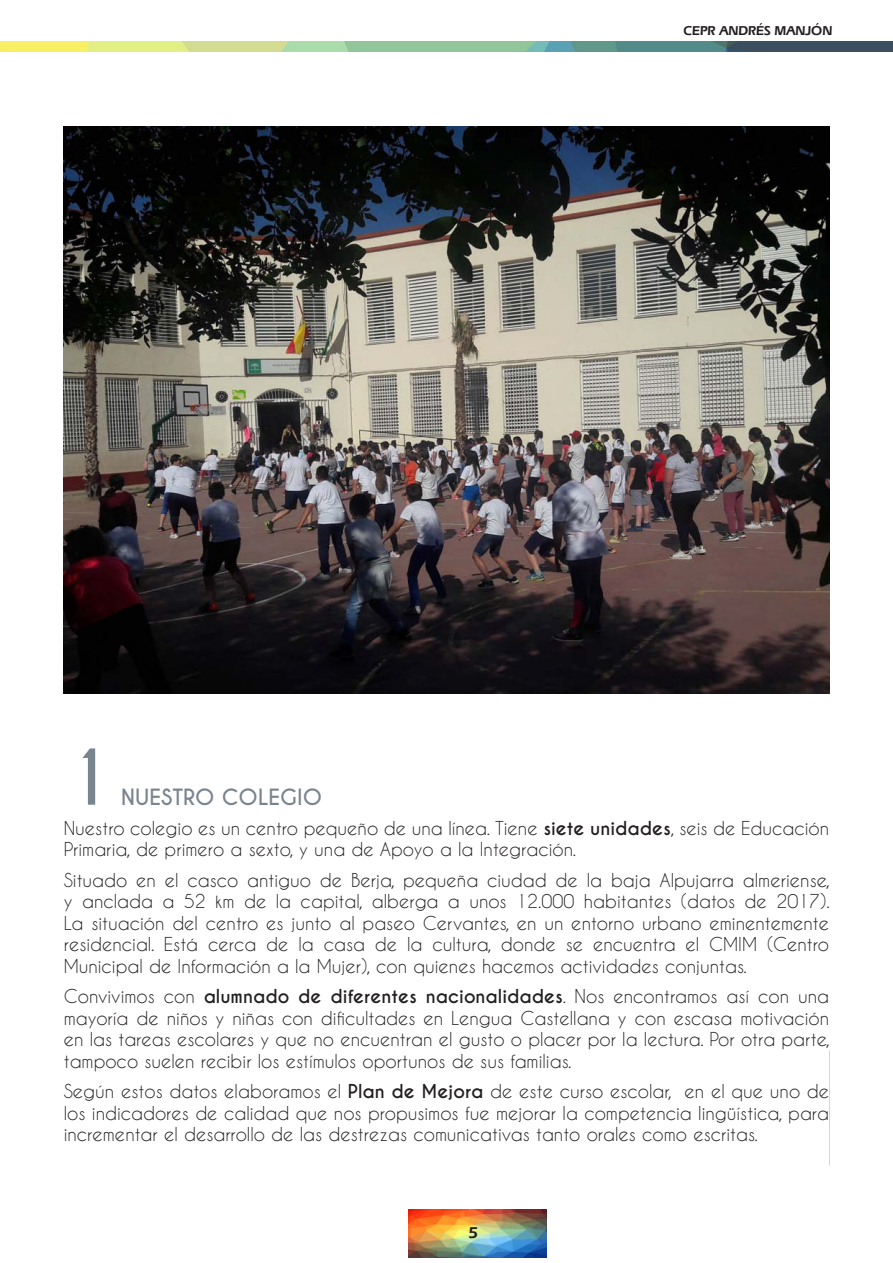
<style>
.page{position:relative;width:893px;height:1263px;background:#fff}
.page>*{position:absolute;margin:0;border:0;box-sizing:border-box;transform-origin:0 0}
.t1{font:700 72px "Caviar Dreams";color:#79858e}
.t2{font:700 21px "Caviar Dreams";color:#79858e}
.Párrafo{font:18px/21.6px "Caviar Dreams";color:#231f20;text-align:justify}
.t3{font:600 16.5px "Eras IT Cby BT";color:#231f20}
.t4{font:600 13.5px "Eras IT Cby BT";color:#231f20}
.s1{font-weight:700}
</style>
<div class="page">
<img style="left:408px;top:1210px;width:138px;height:47px">
<img style="left:0;top:42px;width:893px;height:10px">
<img style="left:64px;top:127px;width:765px;height:567px">
<p class="t4" style="left:684px;top:22px;width:150px">CEPR ANDRÉS MANJÓN</p>
<p class="t1" style="left:64px;top:734px;width:52px">1</p>
<p class="t2" style="left:121px;top:784px;width:202px">NUESTRO COLEGIO</p>
<p class="Párrafo" style="left:64px;top:817px;width:767px">Nuestro colegio es un centro pequeño de una línea. Tiene <span class="s1">siete unidades</span>, seis de Educación<br>Primaria, de primero a sexto, y una de Apoyo a la Integración.</p>
<p class="Párrafo" style="left:64px;top:868px;width:767px">Situado en el casco antiguo de Berja, pequeña ciudad de la baja Alpujarra almeriense, y anclada a 52 km de la capital, alberga a unos 12.000 habitantes (datos de 2017).<br>La situación del centro es junto al paseo Cervantes, en un entorno urbano eminentemente residencial. Está cerca de la casa de la cultura, donde se encuentra el CMIM (Centro Municipal de Información a la Mujer), con quienes hacemos actividades conjuntas.</p>
<p class="Párrafo" style="left:64px;top:985px;width:767px">Convivimos con <span class="s1">alumnado de diferentes nacionalidades</span>. Nos encontramos así con una mayoría de niños y niñas con dificultades en Lengua Castellana y con escasa motivación en las tareas escolares y que no encuentran el gusto o placer por la lectura. Por otra parte, tampoco suelen recibir los estímulos oportunos de sus familias.</p>
<p class="Párrafo" style="left:64px;top:1080px;width:767px">Según estos datos elaboramos el <span class="s1">Plan de Mejora</span> de este curso escolar, en el que uno de los indicadores de calidad que nos propusimos fue mejorar la competencia lingüística, para incrementar el desarrollo de las destrezas comunicativas tanto orales como escritas.</p>
<p class="t3" style="left:469px;top:1222px;width:11px">5</p>
</div>
